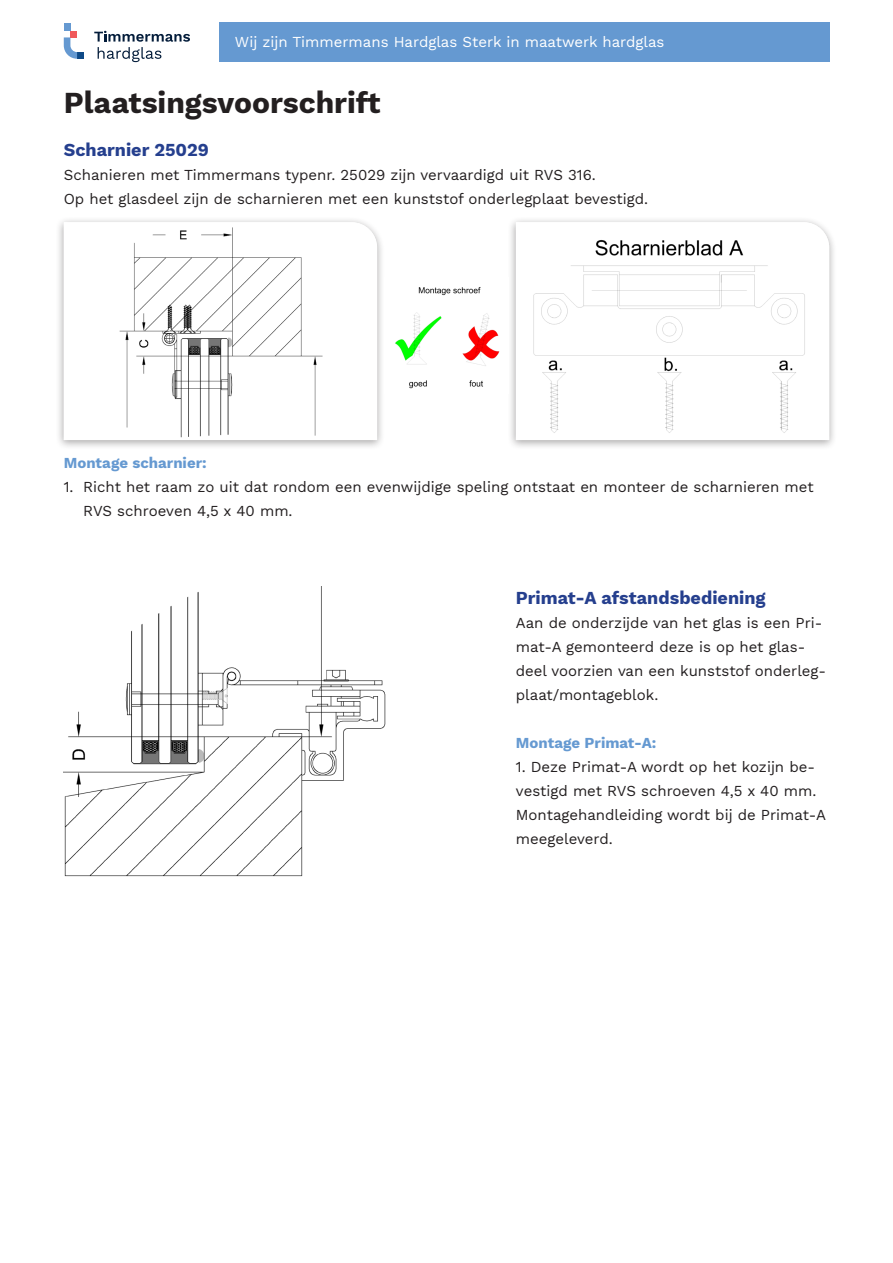
<style>
.page{position:relative;width:893px;height:1263px;background:#fff}
.page>*{position:absolute;margin:0;border:0;box-sizing:border-box;transform-origin:0 0}
.t1{font:700 30px "Work Sans";color:#231f20}
.t2{font:700 18px "Work Sans";color:#253f8e}
.t3{font:15px/24px "Work Sans";color:#231f20}
.t4{font:15px "Work Sans";color:#fff}
.t5{font:700 15px "Work Sans";color:#6599d1}
</style>
<div class="page">
<svg style="left:94px;top:31px;width:96px;height:31px"></svg>
<div style="left:64px;top:23px;width:6px;height:8px;background:#6599d1"></div>
<div style="left:70px;top:31px;width:7px;height:6px;background:#f0595b"></div>
<div style="left:77px;top:52px;width:7px;height:7px;background:#0f4a87"></div>
<svg style="left:64px;top:37px;width:13px;height:22px"></svg>
<div style="left:219px;top:23px;width:610px;height:39px;background:#6599d1"></div>
<div style="left:508px;top:216px;width:330px;height:234px;background:#231f20;opacity:.4"></div>
<img style="left:516px;top:222px;width:313px;height:218px">
<div style="left:56px;top:216px;width:329px;height:234px;background:#231f20;opacity:.4"></div>
<img style="left:64px;top:222px;width:313px;height:218px">
<img style="left:395px;top:287px;width:105px;height:102px">
<img style="left:64px;top:587px;width:322px;height:290px">
<p class="t4" style="left:235px;top:31px;width:431px">Wij zijn Timmermans Hardglas Sterk in maatwerk hardglas</p>
<p class="t1" style="left:64px;top:80px;width:318px">Plaatsingsvoorschrift</p>
<p class="t2" style="left:64px;top:136px;width:147px">Scharnier 25029</p>
<p class="t3" style="left:64px;top:162px;width:533px">Schanieren met Timmermans typenr. 25029 zijn vervaardigd uit RVS 316.</p>
<p class="t3" style="left:64px;top:186px;width:586px">Op het glasdeel zijn de scharnieren met een kunststof onderlegplaat bevestigd.</p>
<p class="t5" style="left:64px;top:452px;width:144px">Montage scharnier:</p>
<p class="t3" style="left:83px;top:474px;width:732px;text-indent:-20px">1. Richt het raam zo uit dat rondom een evenwijdige speling ontstaat en monteer de scharnieren met<br>RVS schroeven 4,5 x 40 mm.</p>
<p class="t2" style="left:516px;top:584px;width:251px">Primat-A afstandsbediening</p>
<p class="t3" style="left:516px;top:610px;width:312px">Aan de onderzijde van het glas is een Pri&shy;mat-A gemonteerd deze is op het glas&shy;deel voorzien van een kunststof onderleg&shy;plaat/montageblok.</p>
<p class="t5" style="left:516px;top:731px;width:142px">Montage Primat-A:</p>
<p class="t3" style="left:516px;top:754px;width:302px">1. Deze Primat-A wordt op het kozijn be&shy;vestigd met RVS schroeven 4,5 x 40 mm.</p>
<p class="t3" style="left:516px;top:802px;width:312px">Montagehandleiding wordt bij de Primat-A meegeleverd.</p>
</div>
